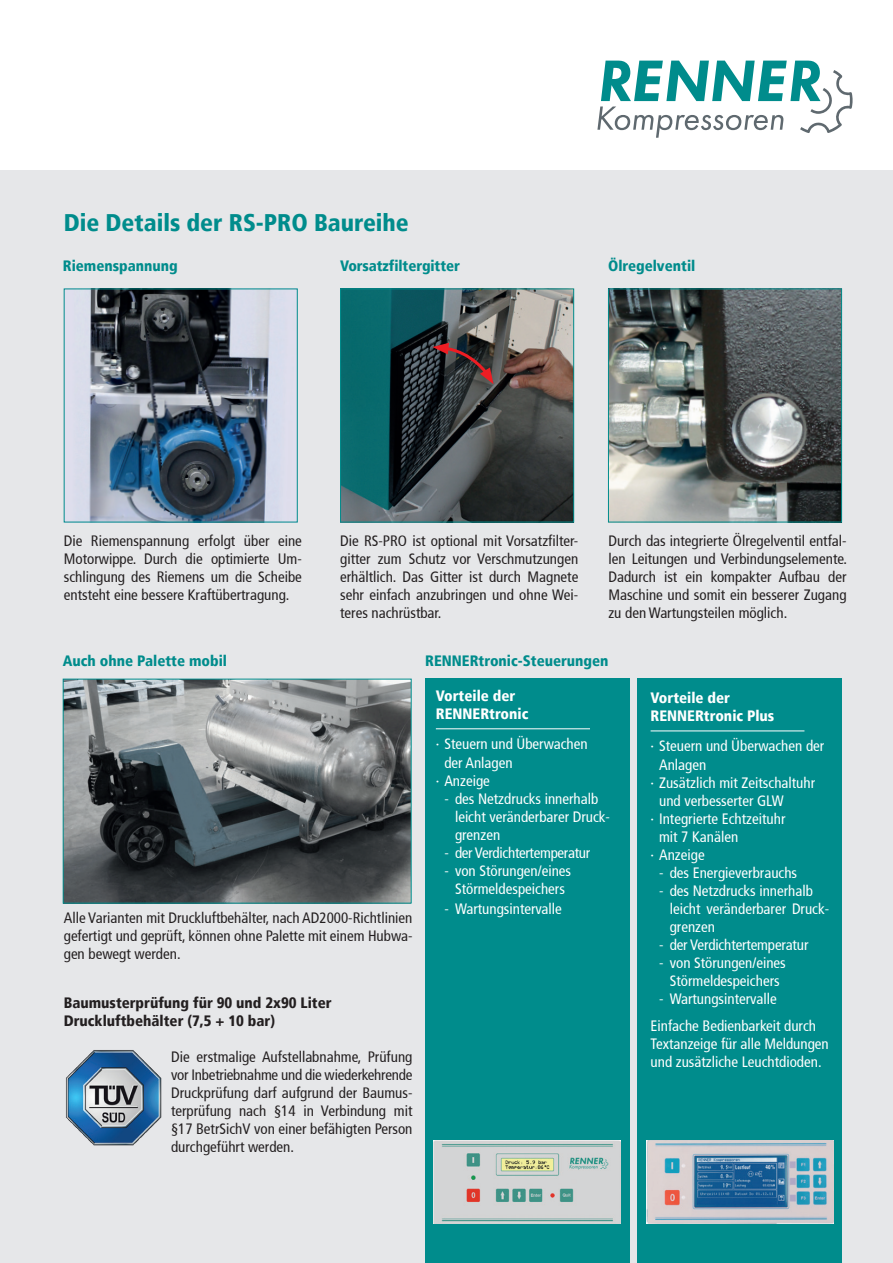
<style>
.page{position:relative;width:893px;height:1263px;background:#fff}
.page>*{position:absolute;margin:0;border:0;box-sizing:border-box;transform-origin:0 0}
.t1{font:900 condensed 24px "Frutiger";color:#008c8c}
.t2{font:condensed 15px/18px "Frutiger";color:#231f20;text-align:justify}
.t3{font:condensed 15px/18px "Frutiger";color:#fff}
.t4{font:900 condensed 15px "Frutiger";color:#008c8c}
.t5{font:900 condensed 15px/18px "Frutiger";color:#231f20}
.t6{font:900 condensed 15px/18px "Frutiger";color:#fff}
.t7{font:condensed 15px "Frutiger";letter-spacing:-.02em;color:#fff}
</style>
<div class="page">
<div style="left:0;top:170px;width:893px;height:1093px;background:#e6e7e9"></div>
<div style="left:425px;top:679px;width:204px;height:584px;background:#008c8c"></div>
<hr style="left:436px;top:728px;width:154px;height:1px;background:#fff">
<img style="left:434px;top:1140px;width:187px;height:83px">
<div style="left:638px;top:679px;width:204px;height:584px;background:#008c8c"></div>
<hr style="left:651px;top:730px;width:153px;height:1px;background:#fff">
<img style="left:646px;top:1140px;width:187px;height:83px">
<svg style="left:597px;top:61px;width:256px;height:77px"></svg>
<img style="left:72px;top:291px;width:222px;height:229px">
<div style="left:64px;top:289px;width:234px;height:233px;border:1px solid #008c8c"></div>
<img style="left:610px;top:291px;width:230px;height:229px">
<div style="left:608px;top:289px;width:234px;height:233px;border:1px solid #008c8c"></div>
<img style="left:342px;top:291px;width:230px;height:229px">
<div style="left:340px;top:289px;width:234px;height:233px;border:1px solid #008c8c"></div>
<img style="left:65px;top:681px;width:345px;height:220px">
<div style="left:63px;top:679px;width:349px;height:224px;border:1px solid #008c8c"></div>
<img style="left:66px;top:1050px;width:96px;height:96px">
<svg style="left:432px;top:343px;width:62px;height:41px"></svg>
<h1 class="t1" style="left:64px;top:208px;width:347px">Die Details der RS-PRO Baureihe</h1>
<p class="t4" style="left:63px;top:256px;width:117px">Riemenspannung</p>
<p class="t4" style="left:340px;top:256px;width:121px">Vorsatzfiltergitter</p>
<p class="t4" style="left:608px;top:256px;width:89px">Ölregelventil</p>
<p class="t2" style="left:64px;top:532px;width:240px">Die Riemenspannung erfolgt über eine Motorwippe. Durch die optimierte Um&shy;schlingung des Riemens um die Scheibe entsteht eine bessere Kraftübertragung.</p>
<p class="t2" style="left:340px;top:532px;width:240px">Die RS-PRO ist optional mit Vorsatzfilter&shy;gitter zum Schutz vor Verschmutzungen erhältlich. Das Gitter ist durch Magnete sehr einfach anzubringen und ohne Wei&shy;teres nachrüstbar.</p>
<p class="t2" style="left:608px;top:532px;width:240px">Durch das integrierte Ölregelventil entfal&shy;len Leitungen und Verbindungselemente.<br>Dadurch ist ein kompakter Aufbau der Maschine und somit ein besserer Zugang zu den Wartungsteilen möglich.</p>
<p class="t4" style="left:63px;top:652px;width:166px">Auch ohne Palette mobil</p>
<p class="t2" style="left:64px;top:909px;width:350px">Alle Varianten mit Druckluftbehälter, nach AD2000-Richtlinien gefertigt und geprüft, können ohne Palette mit einem Hubwa&shy;gen bewegt werden.</p>
<p class="t5" style="left:64px;top:993px;width:269px">Baumusterprüfung für 90 und 2x90 Liter<br>Druckluftbehälter (7,5 + 10 bar)</p>
<p class="t2" style="left:171px;top:1048px;width:243px">Die erstmalige Aufstellabnahme, Prüfung vor Inbetriebnahme und die wiederkehrende Druckprüfung darf aufgrund der Baumus&shy;terprüfung nach §14 in Verbindung mit §17 BetrSichV von einer befähigten Person durchgeführt werden.</p>
<p class="t4" style="left:425px;top:652px;width:185px">RENNERtronic-Steuerungen</p>
<p class="t6" style="left:436px;top:686px;width:94px">Vorteile der<br>RENNERtronic</p>
<p class="t3" style="left:444px;top:734px;width:145px;line-height:19.5px;text-indent:-9px">∙ Steuern und Überwachen der Anlagen</p>
<p class="t3" style="left:436px;top:772px;width:56px">∙ Anzeige</p>
<p class="t3" style="left:455px;top:790px;width:156px;text-indent:-11px">- des Netzdrucks innerhalb leicht veränderbarer Druck&shy;grenzen</p>
<p class="t7" style="left:444px;top:844px;width:147px">- der Verdichtertemperatur</p>
<p class="t3" style="left:444px;top:862px;width:128px;text-align:center">- von Störungen/eines<br>Störmeldespeichers</p>
<p class="t3" style="left:444px;top:899px;width:119px">- Wartungsintervalle</p>
<p class="t6" style="left:651px;top:688px;width:125px">Vorteile der<br>RENNERtronic Plus</p>
<p class="t3" style="left:659px;top:736px;width:167px;line-height:19.5px;text-indent:-9px">∙ Steuern und Überwachen der<br>Anlagen</p>
<p class="t3" style="left:651px;top:774px;width:166px">∙ Zusätzlich mit Zeitschaltuhr</p>
<p class="t3" style="left:659px;top:792px;width:126px">und verbesserter GLW</p>
<p class="t3" style="left:651px;top:810px;width:136px">∙ Integrierte Echtzeituhr</p>
<p class="t3" style="left:659px;top:828px;width:81px">mit 7 Kanälen</p>
<p class="t3" style="left:651px;top:846px;width:56px">∙ Anzeige</p>
<p class="t3" style="left:659px;top:864px;width:140px">- des Energieverbrauchs</p>
<p class="t3" style="left:670px;top:882px;width:161px;text-indent:-11px">- des Netzdrucks innerhalb leicht veränderbarer Druck&shy;grenzen</p>
<p class="t3" style="left:659px;top:936px;width:151px">- der Verdichtertemperatur</p>
<p class="t3" style="left:659px;top:954px;width:128px;text-align:center">- von Störungen/eines<br>Störmeldespeichers</p>
<p class="t3" style="left:651px;top:986px;width:167px;line-height:27px;text-indent:9px">- Wartungsintervalle<br>Einfache Bedienbarkeit durch</p>
<p class="t3" style="left:651px;top:1035px;width:180px">Textanzeige für alle Meldungen und zusätzliche Leuchtdioden.</p>
</div>
